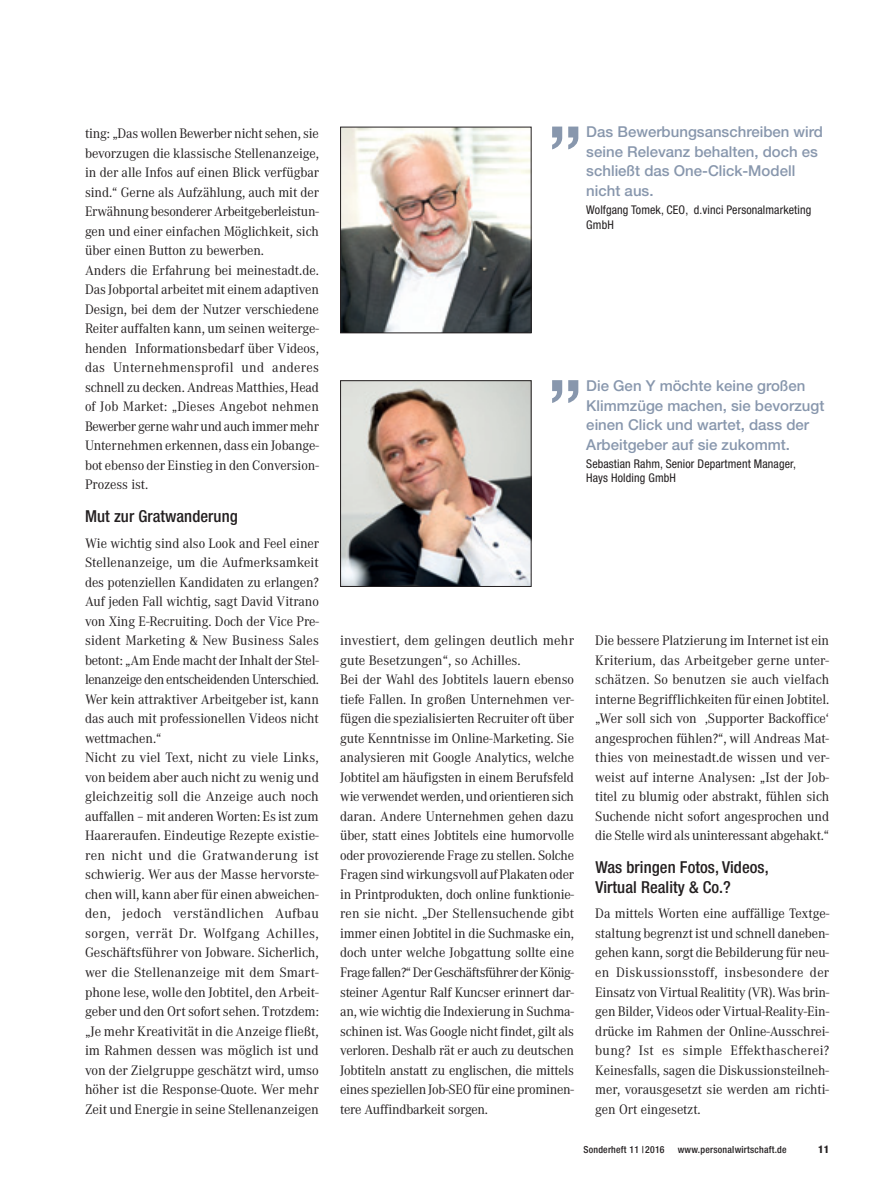
<style>
.page{position:relative;width:893px;height:1191px;background:#fff}
.page>*{position:absolute;margin:0;border:0;box-sizing:border-box;transform-origin:0 0}
.t1{font:500 81px "Helvetica Neue";color:#8897ad}
.t2{font:500 condensed 16.5px/19.5px "Helvetica Neue";letter-spacing:.005em;color:#231f20}
.t3{font:500 15px/19.5px "Helvetica Neue";color:#8897ad}
.t4{font:14.25px/19.5px "Corporate A";letter-spacing:-.005em;color:#231f20}
.t5{font:condensed 12px/14.2px "Helvetica Neue";letter-spacing:.01em;color:#231f20}
.t6{font:800 condensed 10.5px "Helvetica Neue";color:#231f20}
.t7{font:500 condensed 9.75px "Helvetica Neue";letter-spacing:.025em;color:#231f20}
</style>
<div class="page">
<img style="left:342px;top:382px;width:187px;height:203px">
<div style="left:340px;top:380px;width:191px;height:207px;border:1px solid #231f20"></div>
<img style="left:342px;top:129px;width:187px;height:202px">
<div style="left:340px;top:127px;width:191px;height:206px;border:1px solid #231f20"></div>
<p class="t4" style="left:85px;top:125px;width:235px">ting: „Das wollen Bewerber nicht sehen, sie</p>
<h1 class="t1" style="left:547px;top:80px;width:37px">„</h1>
<p class="t4" style="left:85px;top:144px;width:235px">bevorzugen die klassische Stellenanzeige, in der alle Infos auf einen Blick verfügbar sind.“ Gerne als Aufzählung, auch mit der Erwähnung besonderer Arbeitgeberleistun&shy;gen und einer einfachen Möglichkeit, sich über einen Button zu bewerben.<br>Anders die Erfahrung bei meinestadt.de.<br>Das Jobportal arbeitet mit einem adaptiven Design, bei dem der Nutzer verschiedene Reiter auffalten kann, um seinen weiterge&shy;henden Informationsbedarf über Videos, das Unternehmensprofil und anderes schnell zu decken. Andreas Matthies, Head of Job Market: „Dieses Angebot nehmen Bewerber gerne wahr und auch immer mehr Unternehmen erkennen, dass ein Jobange&shy;bot ebenso der Einstieg in den Conversion-Prozess ist.</p>
<p class="t2" style="left:85px;top:508px;width:154px">Mut zur Gratwanderung</p>
<p class="t4" style="left:85px;top:534px;width:235px">Wie wichtig sind also Look and Feel einer Stellenanzeige, um die Aufmerksamkeit des potenziellen Kandidaten zu erlangen?<br>Auf jeden Fall wichtig, sagt David Vitrano von Xing E-Recruiting. Doch der Vice Pre&shy;sident Marketing &amp; New Business Sales betont: „Am Ende macht der Inhalt der Stel&shy;lenanzeige den entscheidenden Unterschied.<br>Wer kein attraktiver Arbeitgeber ist, kann das auch mit professionellen Videos nicht wettmachen.“<br>Nicht zu viel Text, nicht zu viele Links, von beidem aber auch nicht zu wenig und gleichzeitig soll die Anzeige auch noch auffallen – mit anderen Worten: Es ist zum Haareraufen. Eindeutige Rezepte existie&shy;ren nicht und die Gratwanderung ist schwierig. Wer aus der Masse hervorste&shy;chen will, kann aber für einen abweichen&shy;den, jedoch verständlichen Aufbau sorgen, verrät Dr. Wolfgang Achilles, Geschäftsführer von Jobware. Sicherlich, wer die Stellenanzeige mit dem Smart&shy;phone lese, wolle den Jobtitel, den Arbeit&shy;geber und den Ort sofort sehen. Trotzdem: „Je mehr Kreativität in die Anzeige fließt, im Rahmen dessen was möglich ist und von der Zielgruppe geschätzt wird, umso höher ist die Response-Quote. Wer mehr Zeit und Energie in seine Stellenanzeigen</p>
<p class="t3" style="left:586px;top:124px;width:238px">Das Bewerbungsanschreiben wird seine Relevanz behalten, doch es schließt das One-Click-Modell nicht aus.</p>
<p class="t5" style="left:586px;top:204px;width:226px">Wolfgang Tomek, CEO, d.vinci Personalmarketing<br>GmbH</p>
<p class="t3" style="left:586px;top:377px;width:240px">Die Gen Y möchte keine großen<br>Klimmzüge machen, sie bevorzugt einen Click und wartet, dass der<br>Arbeitgeber auf sie zukommt.</p>
<p class="t5" style="left:586px;top:458px;width:211px">Sebastian Rahm, Senior Department Manager,<br>Hays Holding GmbH</p>
<h1 class="t1" style="left:547px;top:333px;width:37px">„</h1>
<p class="t4" style="left:340px;top:632px;width:235px">investiert, dem gelingen deutlich mehr gute Besetzungen“, so Achilles.<br>Bei der Wahl des Jobtitels lauern ebenso tiefe Fallen. In großen Unternehmen ver&shy;fügen die spezialisierten Recruiter oft über gute Kenntnisse im Online-Marketing. Sie analysieren mit Google Analytics, welche Jobtitel am häufigsten in einem Berufsfeld wie verwendet werden, und orientieren sich daran. Andere Unternehmen gehen dazu über, statt eines Jobtitels eine humorvolle oder provozierende Frage zu stellen. Solche Fragen sind wirkungsvoll auf Plakaten oder in Printprodukten, doch online funktionie&shy;ren sie nicht. „Der Stellensuchende gibt immer einen Jobtitel in die Suchmaske ein, doch unter welche Jobgattung sollte eine Frage fallen?“ Der Geschäftsführer der König&shy;steiner Agentur Ralf Kuncser erinnert dar&shy;an, wie wichtig die Indexierung in Suchma&shy;schinen ist. Was Google nicht findet, gilt als verloren. Deshalb rät er auch zu deutschen Jobtiteln anstatt zu englischen, die mittels eines speziellen Job-SEO für eine prominen&shy;tere Auffindbarkeit sorgen.</p>
<p class="t4" style="left:595px;top:632px;width:235px;text-align:justify">Die bessere Platzierung im Internet ist ein Kriterium, das Arbeitgeber gerne unter&shy;schätzen. So benutzen sie auch vielfach interne Begrifflichkeiten für einen Jobtitel. „Wer soll sich von ‚Supporter Backoffice‘ angesprochen fühlen?“, will Andreas Mat&shy;thies von meinestadt.de wissen und ver&shy;weist auf interne Analysen: „Ist der Job&shy;titel zu blumig oder abstrakt, fühlen sich Suchende nicht sofort angesprochen und die Stelle wird als uninteressant abgehakt.“</p>
<p class="t2" style="left:595px;top:859px;width:175px">Was bringen Fotos, Videos,<br>Virtual Reality &amp; Co.?</p>
<p class="t4" style="left:595px;top:905px;width:235px;text-align:justify">Da mittels Worten eine auffällige Textge&shy;staltung begrenzt ist und schnell daneben&shy;gehen kann, sorgt die Bebilderung für neu&shy;en Diskussionsstoff, insbesondere der Einsatz von Virtual Realitity (VR). Was brin&shy;gen Bilder, Videos oder Virtual-Reality-Ein&shy;drücke im Rahmen der Online-Ausschrei&shy;bung? Ist es simple Effekthascherei?<br>Keinesfalls, sagen die Diskussionsteilneh&shy;mer, vorausgesetzt sie werden am richti&shy;gen Ort eingesetzt.</p>
<p class="t7" style="left:583px;top:1145px;width:83px">Sonderheft 11 |2016</p>
<p class="t7" style="left:678px;top:1145px;width:110px">www.personalwirtschaft.de</p>
<p class="t6" style="left:818px;top:1145px;width:12px">11</p>
</div>
